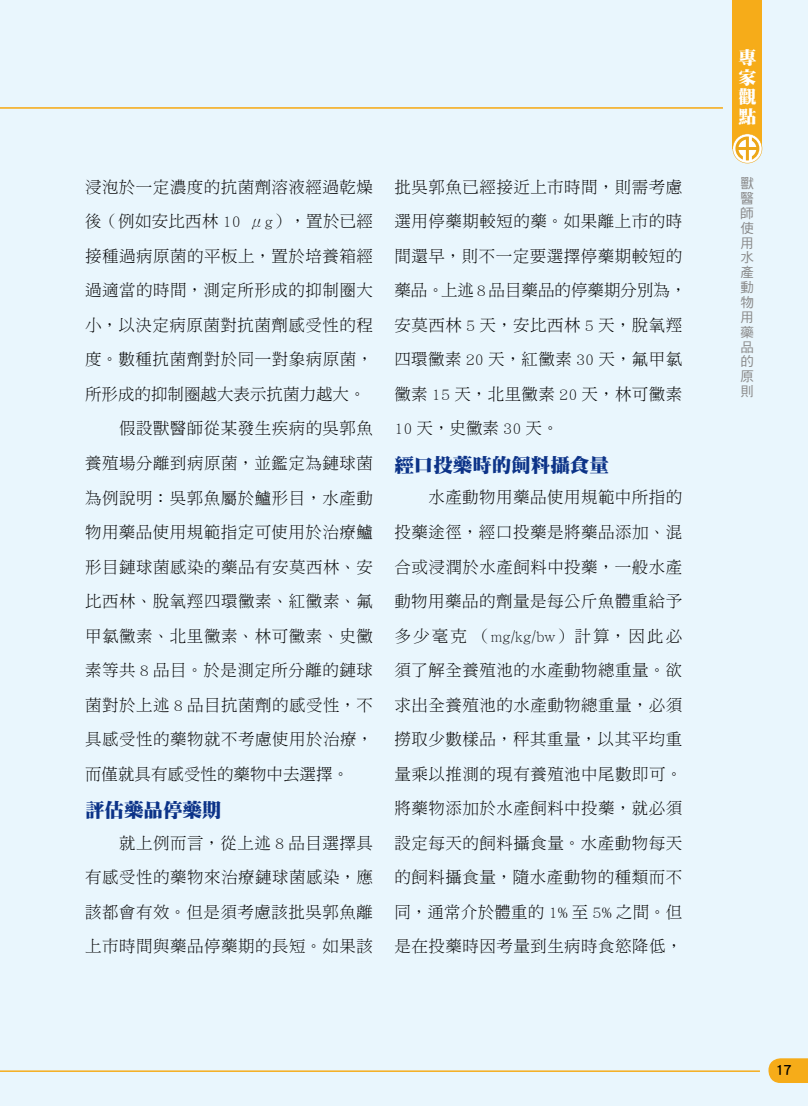
<style>
.page{position:relative;width:808px;height:1106px;background:#e9f6fd}
.page>*{position:absolute;margin:0;border:0;box-sizing:border-box;transform-origin:0 0}
.t1{font:19.5px "DF Ming Std W12";color:#0c3388}
.t2{font:18px/19.8px "DF Ming Std W12";color:#fff;text-align:justify}
.t3{font:16.5px/34.5px "DF Ming Std W3";letter-spacing:.03em;color:#000;text-align:justify}
.t4{font:16.5px "DF Ming Std W3";color:#000}
.t5{font:15px "DF Hei Std W7";color:#000}
.t6{font:13.5px/14.9px "DF Hei Std W5";color:#898989;text-align:justify}
</style>
<div class="page">
<div style="left:732px;top:0;width:30px;height:148px;background:#f6ac19"></div>
<svg style="left:732px;top:134px;width:30px;height:29px"></svg>
<hr style="left:0;top:107px;width:723px;height:1px;background:#f6ac19">
<hr style="left:0;top:1070px;width:760px;height:1px;background:#f6ac19">
<svg style="left:768px;top:1058px;width:40px;height:25px"></svg>
<p class="t3" style="left:85px;top:169px;width:289px">浸泡於一定濃度的抗菌劑溶液經過乾燥</p>
<p class="t3" style="left:85px;top:204px;width:289px">後（例如安比西林 10 μg），置於已經</p>
<p class="t3" style="left:85px;top:238px;width:289px">接種過病原菌的平板上，置於培養箱經</p>
<p class="t3" style="left:85px;top:273px;width:289px">過適當的時間，測定所形成的抑制圈大</p>
<p class="t3" style="left:85px;top:307px;width:289px">小，以決定病原菌對抗菌劑感受性的程</p>
<p class="t3" style="left:85px;top:342px;width:289px">度。數種抗菌劑對於同一對象病原菌，</p>
<p class="t4" style="left:85px;top:385px;width:282px">所形成的抑制圈越大表示抗菌力越大。</p>
<p class="t3" style="left:119px;top:411px;width:255px">假設獸醫師從某發生疾病的吳郭魚</p>
<p class="t3" style="left:85px;top:445px;width:289px">養殖場分離到病原菌，並鑑定為鏈球菌</p>
<p class="t3" style="left:85px;top:480px;width:289px">為例說明：吳郭魚屬於鱸形目，水產動</p>
<p class="t3" style="left:85px;top:514px;width:289px">物用藥品使用規範指定可使用於治療鱸</p>
<p class="t3" style="left:85px;top:549px;width:289px">形目鏈球菌感染的藥品有安莫西林、安</p>
<p class="t3" style="left:85px;top:583px;width:290px">比西林、脫氧羥四環黴素、紅黴素、氟</p>
<p class="t3" style="left:85px;top:618px;width:290px">甲氯黴素、北里黴素、林可黴素、史黴</p>
<p class="t3" style="left:85px;top:652px;width:289px">素等共 8 品目。於是測定所分離的鏈球</p>
<p class="t3" style="left:85px;top:687px;width:289px">菌對於上述 8 品目抗菌劑的感受性，不</p>
<p class="t3" style="left:85px;top:721px;width:289px">具感受性的藥物就不考慮使用於治療，</p>
<p class="t4" style="left:85px;top:764px;width:266px">而僅就具有感受性的藥物中去選擇。</p>
<p class="t1" style="left:85px;top:799px;width:138px">評估藥品停藥期</p>
<p class="t3" style="left:85px;top:825px;width:290px;text-indent:34px">就上例而言，從上述 8 品目選擇具有感受性的藥物來治療鏈球菌感染，應該都會有效。但是須考慮該批吳郭魚離上市時間與藥品停藥期的長短。如果該</p>
<p class="t3" style="left:394px;top:169px;width:294px;text-align:left">批吳郭魚已經接近上市時間，則需考慮選用停藥期較短的藥。如果離上市的時間還早，則不一定要選擇停藥期較短的藥品。上述 8 品目藥品的停藥期分別為，安莫西林 5 天，安比西林 5 天，脫氧羥四環黴素 20 天，紅黴素 30 天，氟甲氯黴素 15 天，北里黴素 20 天，林可黴素<br>10 天，史黴素 30 天。</p>
<p class="t1" style="left:394px;top:454px;width:216px">經口投藥時的飼料攝食量</p>
<p class="t3" style="left:394px;top:480px;width:290px;text-indent:34px">水產動物用藥品使用規範中所指的投藥途徑，經口投藥是將藥品添加、混合或浸潤於水產飼料中投藥，一般水產動物用藥品的劑量是每公斤魚體重給予多少毫克 （mg/kg/bw）計算，因此必須了解全養殖池的水產動物總重量。欲求出全養殖池的水產動物總重量，必須撈取少數樣品，秤其重量，以其平均重量乘以推測的現有養殖池中尾數即可。將藥物添加於水產飼料中投藥，就必須設定每天的飼料攝食量。水產動物每天的飼料攝食量，隨水產動物的種類而不同，通常介於體重的 1% 至 5% 之間。但是在投藥時因考量到生病時食慾降低，</p>
<p class="t2" style="left:738px;top:47px;width:19px">專家觀點</p>
<p class="t6" style="left:741px;top:176px;width:15px">獸醫師使用水產動物用藥品的原則</p>
<p class="t5" style="left:775px;top:1061px;width:18px">17</p>
</div>
